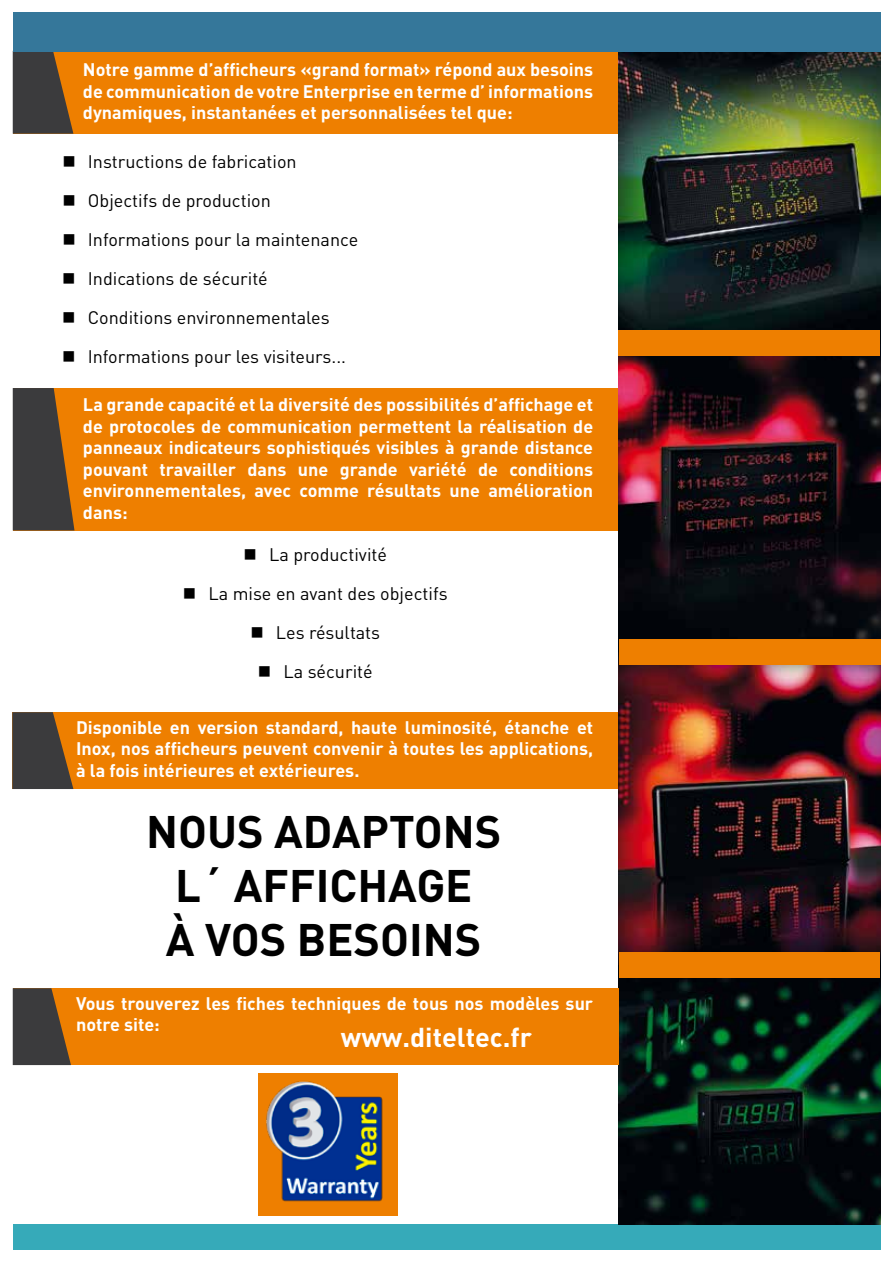
<style>
.page{position:relative;width:893px;height:1263px;background:#fff}
.page>*{position:absolute;margin:0;border:0;box-sizing:border-box;transform-origin:0 0}
.t1{font:700 45px/54px "DIN Pro";color:#000;text-align:center}
.t2{font:700 27px "DIN Pro";color:#fff}
.t3{font:700 18px/21.6px "DIN Pro";color:#fff;text-align:justify}
.t4{font:18px "DIN Pro";color:#000}
</style>
<div class="page">
<div style="left:13px;top:51px;width:631px;height:83px;background:#ee7f00"></div>
<div style="left:13px;top:388px;width:605px;height:142px;background:#ee7f00"></div>
<div style="left:12px;top:712px;width:632px;height:77px;background:#ee7f00"></div>
<svg style="left:13px;top:52px;width:60px;height:82px"></svg>
<svg style="left:13px;top:388px;width:61px;height:142px"></svg>
<svg style="left:12px;top:712px;width:61px;height:77px"></svg>
<div style="left:13px;top:1224px;width:867px;height:26px;background:#36aab9"></div>
<img style="left:618px;top:652px;width:262px;height:572px">
<svg style="left:618px;top:356px;width:262px;height:296px;background:#260d15"></svg>
<img style="left:618px;top:52px;width:262px;height:278px">
<div style="left:258px;top:1073px;width:140px;height:143px;background:#ee7f00"></div>
<img style="left:266px;top:1081px;width:117px;height:121px">
<div style="left:13px;top:13px;width:867px;height:39px;background:#35779a"></div>
<div style="left:13px;top:988px;width:605px;height:77px;background:#ee7f00"></div>
<svg style="left:13px;top:988px;width:58px;height:77px"></svg>
<div style="left:619px;top:639px;width:261px;height:25px;background:#ee7f00"></div>
<div style="left:618px;top:330px;width:262px;height:26px;background:#ee7f00"></div>
<div style="left:619px;top:952px;width:261px;height:26px;background:#ee7f00"></div>
<p class="t3" style="left:83px;top:58px;width:512px">Notre gamme d’afficheurs «grand format» répond aux besoins de communication de votre Enterprise en terme d’ informations dynamiques, instantanées et personnalisées tel que:</p>
<p class="t4" style="left:62px;top:149px;width:236px">■ Instructions de fabrication</p>
<p class="t4" style="left:62px;top:188px;width:210px">■ Objectifs de production</p>
<p class="t4" style="left:62px;top:227px;width:297px">■ Informations pour la maintenance</p>
<p class="t4" style="left:62px;top:266px;width:207px">■ Indications de sécurité</p>
<p class="t4" style="left:62px;top:305px;width:269px">■ Conditions environnementales</p>
<p class="t4" style="left:62px;top:344px;width:285px">■ Informations pour les visiteurs...</p>
<p class="t3" style="left:83px;top:393px;width:512px">La grande capacité et la diversité des possibilités d’affichage et de protocoles de communication permettent la réalisation de panneaux indicateurs sophistiqués visibles à grande distance pouvant travailler dans une grande variété de conditions environnementales, avec comme résultats une amélioration dans:</p>
<p class="t4" style="left:244px;top:542px;width:145px">■ La productivité</p>
<p class="t4" style="left:183px;top:581px;width:266px">■ La mise en avant des objectifs</p>
<p class="t4" style="left:250px;top:620px;width:131px">■ Les résultats</p>
<p class="t4" style="left:258px;top:659px;width:116px">■ La sécurité</p>
<p class="t3" style="left:76px;top:716px;width:519px">Disponible en version standard, haute luminosité, étanche et Inox, nos afficheurs peuvent convenir à toutes les applications, à la fois intérieures et extérieures.</p>
<h1 class="t1" style="left:146px;top:802px;width:357px">NOUS ADAPTONS<br>L´ AFFICHAGE<br>À VOS BESOINS</h1>
<p class="t3" style="left:76px;top:991px;width:519px">Vous trouverez les fiches techniques de tous nos modèles sur notre site:</p>
<h2 class="t2" style="left:341px;top:1019px;width:193px">www.diteltec.fr</h2>
</div>
